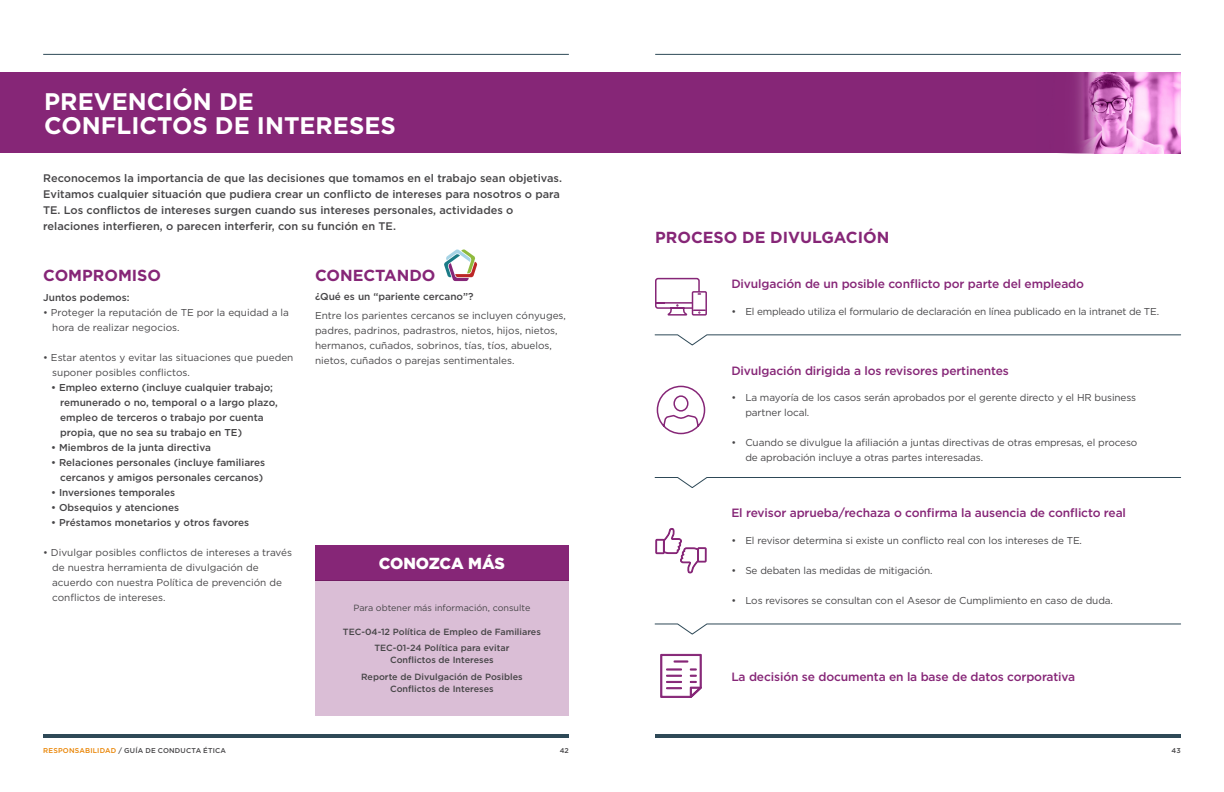
<style>
.page{position:relative;width:1224px;height:792px;background:#fff}
.page>*{position:absolute;margin:0;border:0;box-sizing:border-box;transform-origin:0 0}
.t1{font:700 24px/24px "Gotham";color:#fff}
.t2{font:700 16px "Gotham";color:#862677}
.t3{font:900 16px "Gotham";letter-spacing:-.01em;color:#fff}
.t4{font:500 12px "Gotham";letter-spacing:-.01em;color:#862677}
.t5{font:500 11px/16px "Gotham";color:#464547}
.t6{font:10px/15px "Gotham";letter-spacing:-.01em;color:#464547}
.t7{font:500 10px/15px "Gotham";color:#464547}
.t8{font:500 9px/16.5px "Gotham";color:#464547;text-align:center}
.t9{font:9px "Gotham";color:#464547}
.t10{font:500 7px "Gotham";letter-spacing:.03em;color:#464547}
.s1{color:#e98300}
</style>
<div class="page">
<hr style="left:655px;top:734px;width:526px;height:4px;background:#2e4957">
<hr style="left:655px;top:54px;width:526px;height:1px;background:#2e4957">
<hr style="left:43px;top:734px;width:526px;height:4px;background:#2e4957">
<hr style="left:43px;top:54px;width:526px;height:1px;background:#2e4957">
<div style="left:315px;top:580px;width:254px;height:136px;background:#dabed6"></div>
<div style="left:315px;top:545px;width:254px;height:35px;background:#862677"></div>
<div style="left:0;top:72px;width:612px;height:81px;background:#862677"></div>
<div style="left:612px;top:72px;width:569px;height:81px;background:#862677"></div>
<img style="left:1076px;top:72px;width:105px;height:81px">
<svg style="left:444px;top:249px;width:33px;height:32px"></svg>
<svg style="left:655px;top:277px;width:52px;height:39px"></svg>
<svg style="left:654px;top:334px;width:527px;height:12px"></svg>
<svg style="left:654px;top:477px;width:527px;height:11px"></svg>
<svg style="left:656px;top:385px;width:50px;height:50px"></svg>
<svg style="left:654px;top:623px;width:527px;height:12px"></svg>
<svg style="left:655px;top:528px;width:52px;height:45px"></svg>
<svg style="left:660px;top:654px;width:42px;height:44px"></svg>
<h1 class="t1" style="left:44px;top:90px;width:353px">PREVENCIÓN DE<br>CONFLICTOS DE INTERESES</h1>
<p class="t5" style="left:43px;top:170px;width:520px">Reconocemos la importancia de que las decisiones que tomamos en el trabajo sean objetivas.<br>Evitamos cualquier situación que pudiera crear un conflicto de intereses para nosotros o para TE. Los conflictos de intereses surgen cuando sus intereses personales, actividades o relaciones interfieren, o parecen interferir, con su función en TE.</p>
<h2 class="t2" style="left:315px;top:265px;width:122px">CONECTANDO</h2>
<p class="t7" style="left:315px;top:288px;width:160px">¿Qué es un “pariente cercano”?</p>
<p class="t6" style="left:315px;top:308px;width:253px">Entre los parientes cercanos se incluyen cónyuges, padres, padrinos, padrastros, nietos, hijos, nietos, hermanos, cuñados, sobrinos, tías, tíos, abuelos, nietos, cuñados o parejas sentimentales.</p>
<h2 class="t2" style="left:43px;top:265px;width:119px">COMPROMISO</h2>
<p class="t7" style="left:43px;top:290px;width:88px">Juntos podemos:</p>
<p class="t6" style="left:52px;top:305px;width:238px;text-indent:-9px">• Proteger la reputación de TE por la equidad a la hora de realizar negocios.</p>
<p class="t6" style="left:52px;top:350px;width:243px;text-indent:-9px">• Estar atentos y evitar las situaciones que pueden suponer posibles conflictos.</p>
<p class="t7" style="left:60px;top:380px;width:219px;text-indent:-9px">• Empleo externo (incluye cualquier trabajo; remunerado o no, temporal o a largo plazo, empleo de terceros o trabajo por cuenta propia, que no sea su trabajo en TE)</p>
<p class="t7" style="left:51px;top:440px;width:161px">• Miembros de la junta directiva</p>
<p class="t7" style="left:51px;top:455px;width:215px;text-align:right">• Relaciones personales (incluye familiares cercanos y amigos personales cercanos)</p>
<p class="t7" style="left:51px;top:485px;width:126px">• Inversiones temporales</p>
<p class="t7" style="left:51px;top:500px;width:129px">• Obsequios y atenciones</p>
<p class="t7" style="left:51px;top:515px;width:200px">• Préstamos monetarios y otros favores</p>
<p class="t6" style="left:52px;top:545px;width:241px;text-indent:-9px">• Divulgar posibles conflictos de intereses a través de nuestra herramienta de divulgación de acuerdo con nuestra Política de prevención de conflictos de intereses.</p>
<h2 class="t3" style="left:379px;top:552px;width:128px">CONOZCA MÁS</h2>
<p class="t9" style="left:353px;top:602px;width:178px">Para obtener más información, consulte</p>
<p class="t8" style="left:343px;top:623px;width:199px">TEC-04-12 Política de Empleo de Familiares<br>TEC-01-24 Política para evitar</p>
<p class="t8" style="left:361px;top:652px;width:163px">Conflictos de Intereses<br>Reporte de Divulgación de Posibles</p>
<p class="t8" style="left:390px;top:680px;width:105px">Conflictos de Intereses</p>
<h2 class="t2" style="left:655px;top:226px;width:236px">PROCESO DE DIVULGACIÓN</h2>
<p class="t4" style="left:731px;top:276px;width:354px">Divulgación de un posible conflicto por parte del empleado</p>
<p class="t6" style="left:731px;top:303px;width:429px">• El empleado utiliza el formulario de declaración en línea publicado en la intranet de TE.</p>
<p class="t4" style="left:731px;top:363px;width:279px">Divulgación dirigida a los revisores pertinentes</p>
<p class="t6" style="left:745px;top:390px;width:392px;text-indent:-14px">• La mayoría de los casos serán aprobados por el gerente directo y el HR business partner local.</p>
<p class="t6" style="left:745px;top:435px;width:394px;text-indent:-14px">• Cuando se divulgue la afiliación a juntas directivas de otras empresas, el proceso de aprobación incluye a otras partes interesadas.</p>
<p class="t4" style="left:731px;top:505px;width:396px">El revisor aprueba/rechaza o confirma la ausencia de conflicto real</p>
<p class="t6" style="left:731px;top:533px;width:352px">• El revisor determina si existe un conflicto real con los intereses de TE.</p>
<p class="t6" style="left:731px;top:563px;width:203px">• Se debaten las medidas de mitigación.</p>
<p class="t6" style="left:731px;top:593px;width:383px">• Los revisores se consultan con el Asesor de Cumplimiento en caso de duda.</p>
<p class="t4" style="left:731px;top:669px;width:345px">La decisión se documenta en la base de datos corporativa</p>
<p class="t10" style="left:43px;top:746px;width:184px"><span class="s1">RESPONSABILIDAD</span> / GUÍA DE CONDUCTA ÉTICA</p>
<p class="t10" style="left:560px;top:746px;width:11px">42</p>
<p class="t10" style="left:1172px;top:746px;width:11px">43</p>
</div>
